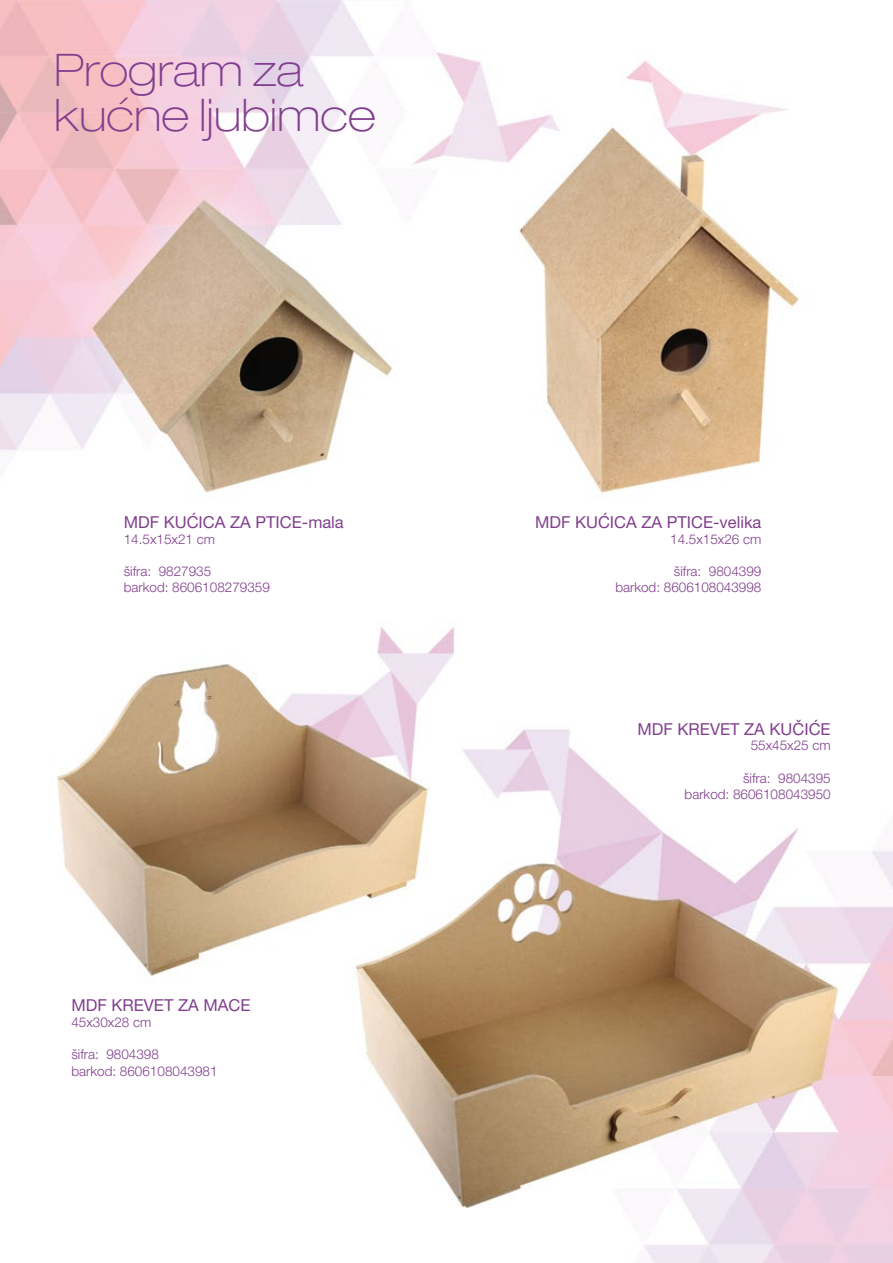
<style>
.page{position:relative;width:893px;height:1263px;background:#fff}
.page>*{position:absolute;margin:0;border:0;box-sizing:border-box;transform-origin:0 0}
.t1{font:100 expanded 45px/45px "Helvetica Neue LT Pro";color:#813f8d}
.t2{font:16.5px "Helvetica Neue LT Pro";color:#813f8d}
.t3{font:300 13.5px/16.2px "Helvetica Neue LT Pro";color:#813f8d;text-align:right}
</style>
<div class="page">
<img style="left:0;top:0;width:893px;height:1263px">
<h1 class="t1" style="left:54px;top:47px;width:323px">Program za kućne ljubimce</h1>
<p class="t2" style="left:124px;top:512px;width:222px">MDF KUĆICA ZA PTICE-mala</p>
<p class="t3" style="left:124px;top:530px;width:93px">14.5x15x21 cm</p>
<p class="t3" style="left:124px;top:563px;width:148px;text-align:left">šifra: 9827935<br>barkod: 8606108279359</p>
<p class="t2" style="left:71px;top:995px;width:181px">MDF KREVET ZA MACE</p>
<p class="t3" style="left:71px;top:1014px;width:82px">45x30x28 cm</p>
<p class="t3" style="left:71px;top:1046px;width:148px;text-align:left">šifra: 9804398<br>barkod: 8606108043981</p>
<p class="t2" style="left:535px;top:512px;width:228px">MDF KUĆICA ZA PTICE-velika</p>
<p class="t3" style="left:670px;top:530px;width:93px">14.5x15x26 cm</p>
<p class="t3" style="left:615px;top:563px;width:148px">šifra: 9804399<br>barkod: 8606108043998</p>
<p class="t2" style="left:638px;top:719px;width:195px">MDF KREVET ZA KUČIĆE</p>
<p class="t3" style="left:751px;top:737px;width:82px">55x45x25 cm</p>
<p class="t3" style="left:685px;top:770px;width:148px">šifra: 9804395<br>barkod: 8606108043950</p>
</div>
